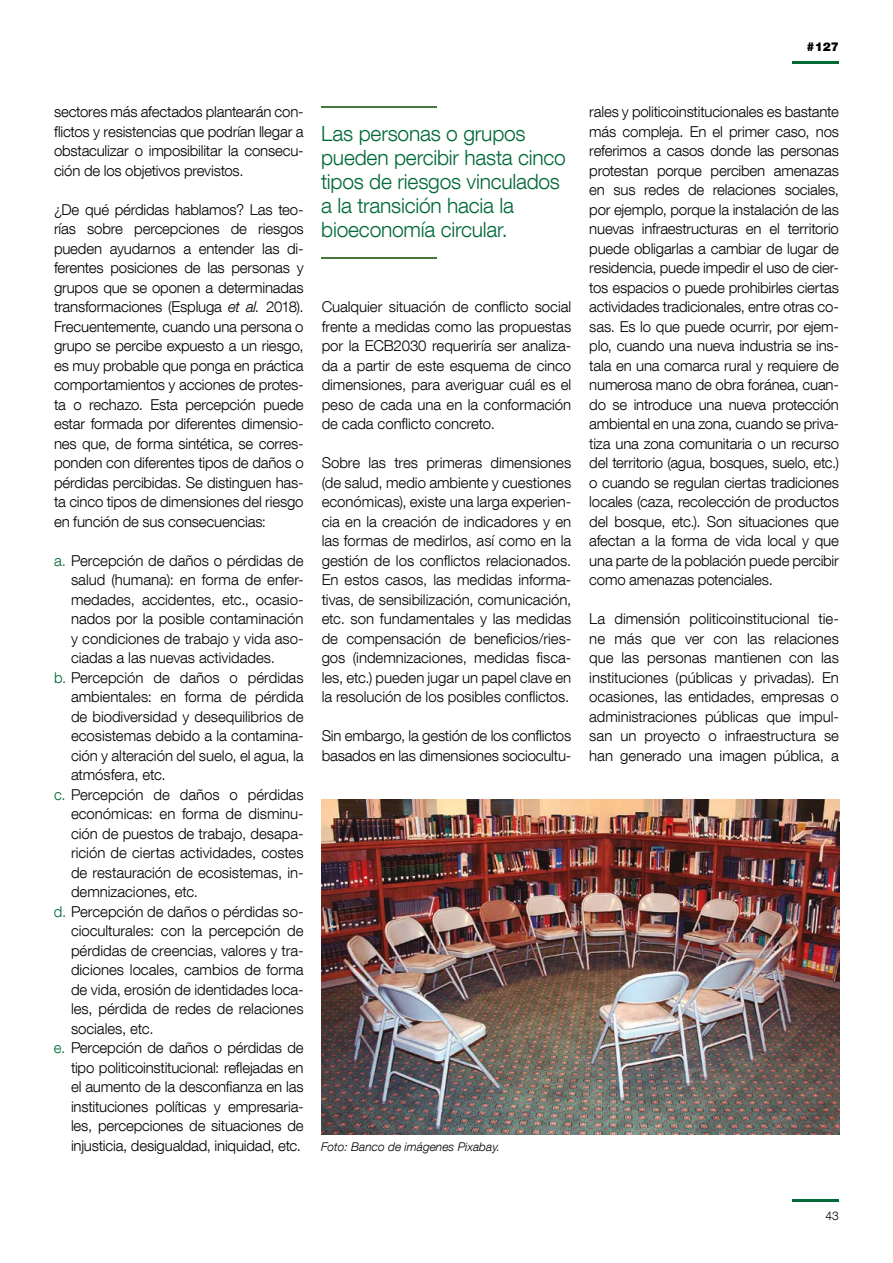
<style>
.page{position:relative;width:893px;height:1263px;background:#fff}
.page>*{position:absolute;margin:0;border:0;box-sizing:border-box;transform-origin:0 0}
.t1{font:300 21px/24px "Helvetica Neue LT Com";letter-spacing:-.01em;color:#006938}
.t2{font:300 15px/19.5px "Helvetica Neue LT Com";letter-spacing:-.005em;color:#000;text-align:justify}
.t3{font:900 12.15px "Helvetica Neue LT Com";color:#000}
.t4{font:italic 300 12px "Helvetica Neue LT Com";color:#000}
.t5{font:300 12px "Helvetica Neue LT Com";color:#000}
.s1{font-style:italic}
.s2{color:#006938}
</style>
<div class="page">
<hr style="left:321px;top:106px;width:116px;height:1px;background:#47773c">
<hr style="left:321px;top:257px;width:116px;height:1px;background:#47773c">
<img style="left:321px;top:799px;width:518px;height:336px">
<hr style="left:792px;top:1199px;width:47px;height:3px;background:#006938">
<hr style="left:792px;top:61px;width:47px;height:3px;background:#006938">
<p class="t3" style="left:807px;top:40px;width:34px">#127</p>
<p class="t2" style="left:54px;top:102px;width:251px">sectores más afectados plantearán con&shy;flictos y resistencias que podrían llegar a obstaculizar o imposibilitar la consecu&shy;ción de los objetivos previstos.</p>
<p class="t2" style="left:54px;top:199px;width:251px">¿De qué pérdidas hablamos? Las teo&shy;rías sobre percepciones de riesgos pueden ayudarnos a entender las di&shy;ferentes posiciones de las personas y grupos que se oponen a determinadas transformaciones (Espluga <span class="s1">et al.</span> 2018).<br>Frecuentemente, cuando una persona o grupo se percibe expuesto a un riesgo, es muy probable que ponga en práctica comportamientos y acciones de protes&shy;ta o rechazo. Esta percepción puede estar formada por diferentes dimensio&shy;nes que, de forma sintética, se corres&shy;ponden con diferentes tipos de daños o pérdidas percibidas. Se distinguen has&shy;ta cinco tipos de dimensiones del riesgo en función de sus consecuencias:</p>
<p class="t2" style="left:54px;top:550px;width:251px"><span class="s2">a.</span> Percepción de daños o pérdidas de</p>
<p class="t2" style="left:71px;top:570px;width:234px">salud (humana): en forma de enfer-</p>
<p class="t2" style="left:71px;top:589px;width:234px">medades, accidentes, etc., ocasio-</p>
<p class="t2" style="left:71px;top:609px;width:234px">nados por la posible contaminación</p>
<p class="t2" style="left:71px;top:628px;width:234px">y condiciones de trabajo y vida aso-</p>
<p class="t2" style="left:71px;top:648px;width:205px">ciadas a las nuevas actividades.</p>
<p class="t2" style="left:54px;top:667px;width:251px"><span class="s2">b.</span> Percepción de daños o pérdidas</p>
<p class="t2" style="left:71px;top:687px;width:234px">ambientales: en forma de pérdida</p>
<p class="t2" style="left:71px;top:706px;width:234px">de biodiversidad y desequilibrios de</p>
<p class="t2" style="left:71px;top:726px;width:234px">ecosistemas debido a la contamina-</p>
<p class="t2" style="left:71px;top:745px;width:234px">ción y alteración del suelo, el agua, la</p>
<p class="t2" style="left:71px;top:765px;width:96px">atmósfera, etc.</p>
<p class="t2" style="left:54px;top:784px;width:251px"><span class="s2">c.</span> Percepción de daños o pérdidas</p>
<p class="t2" style="left:71px;top:804px;width:234px">económicas: en forma de disminu-</p>
<p class="t2" style="left:71px;top:823px;width:234px">ción de puestos de trabajo, desapa-</p>
<p class="t2" style="left:71px;top:843px;width:234px">rición de ciertas actividades, costes</p>
<p class="t2" style="left:71px;top:862px;width:234px">de restauración de ecosistemas, in-</p>
<p class="t2" style="left:71px;top:882px;width:129px">demnizaciones, etc.</p>
<p class="t2" style="left:54px;top:901px;width:251px"><span class="s2">d.</span> Percepción de daños o pérdidas so-</p>
<p class="t2" style="left:71px;top:921px;width:234px">cioculturales: con la percepción de</p>
<p class="t2" style="left:71px;top:940px;width:234px">pérdidas de creencias, valores y tra-</p>
<p class="t2" style="left:71px;top:960px;width:234px">diciones locales, cambios de forma</p>
<p class="t2" style="left:71px;top:979px;width:234px">de vida, erosión de identidades loca-</p>
<p class="t2" style="left:71px;top:999px;width:234px">les, pérdida de redes de relaciones</p>
<p class="t2" style="left:71px;top:1018px;width:84px">sociales, etc.</p>
<p class="t2" style="left:54px;top:1038px;width:251px"><span class="s2">e.</span> Percepción de daños o pérdidas de</p>
<p class="t2" style="left:71px;top:1057px;width:234px">tipo politicoinstitucional: reflejadas en</p>
<p class="t2" style="left:71px;top:1077px;width:234px">el aumento de la desconfianza en las</p>
<p class="t2" style="left:71px;top:1096px;width:234px">instituciones políticas y empresaria-</p>
<p class="t2" style="left:71px;top:1116px;width:234px">les, percepciones de situaciones de</p>
<p class="t2" style="left:71px;top:1135px;width:232px">injusticia, desigualdad, iniquidad, etc.</p>
<h1 class="t1" style="left:321px;top:121px;width:246px">Las personas o grupos pueden percibir hasta cinco tipos de riesgos vinculados a la transición hacia la bioeconomía circular.</h1>
<p class="t2" style="left:322px;top:297px;width:251px">Cualquier situación de conflicto social frente a medidas como las propuestas por la ECB2030 requeriría ser analiza&shy;da a partir de este esquema de cinco dimensiones, para averiguar cuál es el peso de cada una en la conformación de cada conflicto concreto.</p>
<p class="t2" style="left:322px;top:453px;width:251px">Sobre las tres primeras dimensiones (de salud, medio ambiente y cuestiones económicas), existe una larga experien&shy;cia en la creación de indicadores y en las formas de medirlos, así como en la gestión de los conflictos relacionados.<br>En estos casos, las medidas informa&shy;tivas, de sensibilización, comunicación, etc. son fundamentales y las medidas de compensación de beneficios/ries&shy;gos (indemnizaciones, medidas fisca&shy;les, etc.) pueden jugar un papel clave en la resolución de los posibles conflictos.</p>
<p class="t2" style="left:322px;top:726px;width:251px">Sin embargo, la gestión de los conflictos basados en las dimensiones sociocultu-</p>
<p class="t4" style="left:321px;top:1139px;width:180px">Foto: Banco de imágenes Pixabay.</p>
<p class="t2" style="left:589px;top:102px;width:251px">rales y politicoinstitucionales es bastante más compleja. En el primer caso, nos referimos a casos donde las personas protestan porque perciben amenazas en sus redes de relaciones sociales, por ejemplo, porque la instalación de las nuevas infraestructuras en el territorio puede obligarlas a cambiar de lugar de residencia, puede impedir el uso de cier&shy;tos espacios o puede prohibirles ciertas actividades tradicionales, entre otras co&shy;sas. Es lo que puede ocurrir, por ejem&shy;plo, cuando una nueva industria se ins&shy;tala en una comarca rural y requiere de numerosa mano de obra foránea, cuan&shy;do se introduce una nueva protección ambiental en una zona, cuando se priva&shy;tiza una zona comunitaria o un recurso del territorio (agua, bosques, suelo, etc.) o cuando se regulan ciertas tradiciones locales (caza, recolección de productos del bosque, etc.). Son situaciones que afectan a la forma de vida local y que una parte de la población puede percibir como amenazas potenciales.</p>
<p class="t2" style="left:589px;top:609px;width:251px">La dimensión politicoinstitucional tie&shy;ne más que ver con las relaciones que las personas mantienen con las instituciones (públicas y privadas). En ocasiones, las entidades, empresas o administraciones públicas que impul&shy;san un proyecto o infraestructura se han generado una imagen pública, a</p>
<p class="t5" style="left:825px;top:1208px;width:15px">43</p>
</div>
